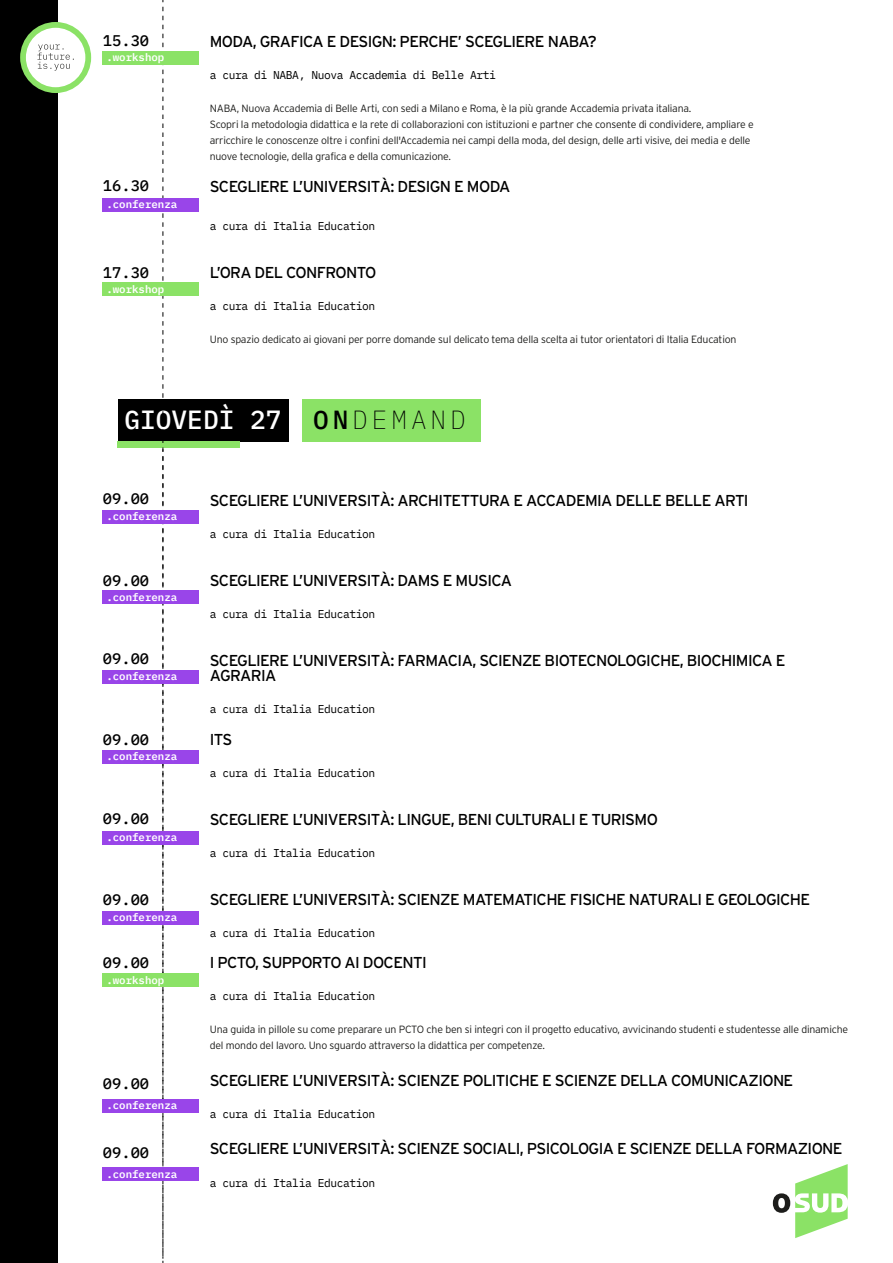
<style>
.page{position:relative;width:893px;height:1263px;background:#fff}
.page>*{position:absolute;margin:0;border:0;box-sizing:border-box;transform-origin:0 0}
.t1{font:500 26.25px "IBM Plex Mono";color:#fff}
.t2{font:15.75px/15.8px "Interstate";letter-spacing:-.04em;color:#000}
.t3{font:500 15.45px "IBM Plex Mono";color:#000}
.t4{font:11.4px "IBM Plex Mono";letter-spacing:-.04em;color:#000}
.t5{font:600 10.8px "IBM Plex Mono";color:#fff}
.t6{font:300 10.5px/16.2px "Interstate";letter-spacing:-.02em;color:#1d1d1b}
.s1{font-size:26.1px;color:#000}
.s2{font-weight:200;font-size:26.1px;color:#000}
</style>
<div class="page">
<div style="left:0;top:0;width:57px;height:1263px;background:#000"></div>
<svg style="left:20px;top:22px;width:71px;height:71px"></svg>
<div style="left:26px;top:28px;width:59px;height:59px;background:#fff;border-radius:50%"></div>
<svg style="left:37px;top:44px;width:37px;height:27px"></svg>
<svg style="left:773px;top:1164px;width:75px;height:74px"></svg>
<div style="left:102px;top:198px;width:97px;height:14px;background:#9945e9"></div>
<div style="left:102px;top:283px;width:97px;height:13px;background:#8be266"></div>
<div style="left:118px;top:399px;width:170px;height:42px;background:#000"></div>
<div style="left:118px;top:441px;width:122px;height:7px;background:#8be266"></div>
<div style="left:302px;top:399px;width:178px;height:42px;background:#8be266"></div>
<svg style="left:163px;top:0;width:1px;height:1263px"></svg>
<div style="left:102px;top:590px;width:97px;height:14px;background:#9945e9"></div>
<div style="left:102px;top:510px;width:97px;height:14px;background:#9945e9"></div>
<div style="left:102px;top:911px;width:97px;height:14px;background:#9945e9"></div>
<div style="left:102px;top:1099px;width:97px;height:14px;background:#9945e9"></div>
<div style="left:102px;top:1167px;width:97px;height:14px;background:#9945e9"></div>
<div style="left:102px;top:831px;width:97px;height:14px;background:#9945e9"></div>
<div style="left:102px;top:750px;width:97px;height:14px;background:#9945e9"></div>
<div style="left:102px;top:670px;width:97px;height:14px;background:#9945e9"></div>
<div style="left:102px;top:973px;width:97px;height:14px;background:#8be266"></div>
<div style="left:102px;top:51px;width:97px;height:14px;background:#8be266"></div>
<h3 class="t3" style="left:103px;top:29px;width:48px">15.30</h3>
<p class="t5" style="left:106px;top:49px;width:60px">.workshop</p>
<h3 class="t3" style="left:103px;top:174px;width:48px">16.30</h3>
<p class="t5" style="left:106px;top:196px;width:72px">.conferenza</p>
<h3 class="t3" style="left:103px;top:261px;width:48px">17.30</h3>
<p class="t5" style="left:106px;top:280px;width:60px">.workshop</p>
<h2 class="t2" style="left:210px;top:34px;width:389px">MODA, GRAFICA E DESIGN: PERCHE’ SCEGLIERE NABA?</h2>
<p class="t4" style="left:210px;top:66px;width:288px">a cura di NABA, Nuova Accademia di Belle Arti</p>
<p class="t6" style="left:210px;top:100px;width:545px">NABA, Nuova Accademia di Belle Arti, con sedi a Milano e Roma, è la più grande Accademia privata italiana.<br>Scopri la metodologia didattica e la rete di collaborazioni con istituzioni e partner che consente di condividere, ampliare e arricchire le conoscenze oltre i confini dell'Accademia nei campi della moda, del design, delle arti visive, dei media e delle nuove tecnologie, della grafica e della comunicazione.</p>
<h2 class="t2" style="left:210px;top:178px;width:302px">SCEGLIERE L’UNIVERSITÀ: DESIGN E MODA</h2>
<p class="t4" style="left:210px;top:217px;width:167px">a cura di Italia Education</p>
<h2 class="t2" style="left:210px;top:264px;width:168px">L’ORA DEL CONFRONTO</h2>
<p class="t4" style="left:210px;top:297px;width:167px">a cura di Italia Education</p>
<p class="t6" style="left:210px;top:331px;width:528px">Uno spazio dedicato ai giovani per porre domande sul delicato tema della scelta ai tutor orientatori di Italia Education</p>
<h1 class="t1" style="left:124px;top:399px;width:343px">GIOVEDÌ 27 <span class="s1">ON</span><span class="s2">DEMAND</span></h1>
<h3 class="t3" style="left:103px;top:487px;width:48px">09.00</h3>
<p class="t5" style="left:106px;top:508px;width:72px">.conferenza</p>
<h3 class="t3" style="left:103px;top:568px;width:48px">09.00</h3>
<p class="t5" style="left:106px;top:588px;width:72px">.conferenza</p>
<h3 class="t3" style="left:103px;top:647px;width:48px">09.00</h3>
<p class="t5" style="left:106px;top:668px;width:72px">.conferenza</p>
<h3 class="t3" style="left:103px;top:727px;width:48px">09.00</h3>
<p class="t5" style="left:106px;top:748px;width:72px">.conferenza</p>
<h3 class="t3" style="left:103px;top:807px;width:48px">09.00</h3>
<p class="t5" style="left:106px;top:829px;width:72px">.conferenza</p>
<h3 class="t3" style="left:103px;top:887px;width:48px">09.00</h3>
<p class="t5" style="left:106px;top:909px;width:72px">.conferenza</p>
<h3 class="t3" style="left:103px;top:950px;width:48px">09.00</h3>
<p class="t5" style="left:106px;top:971px;width:60px">.workshop</p>
<h3 class="t3" style="left:103px;top:1072px;width:48px">09.00</h3>
<p class="t5" style="left:106px;top:1097px;width:72px">.conferenza</p>
<h3 class="t3" style="left:103px;top:1141px;width:48px">09.00</h3>
<p class="t5" style="left:106px;top:1165px;width:72px">.conferenza</p>
<h2 class="t2" style="left:210px;top:493px;width:540px">SCEGLIERE L’UNIVERSITÀ: ARCHITETTURA E ACCADEMIA DELLE BELLE ARTI</h2>
<p class="t4" style="left:210px;top:525px;width:167px">a cura di Italia Education</p>
<h2 class="t2" style="left:210px;top:572px;width:304px">SCEGLIERE L’UNIVERSITÀ: DAMS E MUSICA</h2>
<p class="t4" style="left:210px;top:605px;width:167px">a cura di Italia Education</p>
<h2 class="t2" style="left:210px;top:652px;width:577px">SCEGLIERE L’UNIVERSITÀ: FARMACIA, SCIENZE BIOTECNOLOGICHE, BIOCHIMICA E<br>AGRARIA</h2>
<p class="t4" style="left:210px;top:701px;width:167px">a cura di Italia Education</p>
<h2 class="t2" style="left:210px;top:731px;width:24px">ITS</h2>
<p class="t4" style="left:210px;top:764px;width:167px">a cura di Italia Education</p>
<h2 class="t2" style="left:210px;top:811px;width:450px">SCEGLIERE L’UNIVERSITÀ: LINGUE, BENI CULTURALI E TURISMO</h2>
<p class="t4" style="left:210px;top:844px;width:167px">a cura di Italia Education</p>
<h2 class="t2" style="left:210px;top:891px;width:602px">SCEGLIERE L’UNIVERSITÀ: SCIENZE MATEMATICHE FISICHE NATURALI E GEOLOGICHE</h2>
<p class="t4" style="left:210px;top:924px;width:167px">a cura di Italia Education</p>
<h2 class="t2" style="left:210px;top:954px;width:218px">I PCTO, SUPPORTO AI DOCENTI</h2>
<p class="t4" style="left:210px;top:987px;width:167px">a cura di Italia Education</p>
<p class="t6" style="left:210px;top:1021px;width:640px">Una guida in pillole su come preparare un PCTO che ben si integri con il progetto educativo, avvicinando studenti e studentesse alle dinamiche del mondo del lavoro. Uno sguardo attraverso la didattica per competenze.</p>
<h2 class="t2" style="left:210px;top:1072px;width:585px">SCEGLIERE L’UNIVERSITÀ: SCIENZE POLITICHE E SCIENZE DELLA COMUNICAZIONE</h2>
<p class="t4" style="left:210px;top:1105px;width:167px">a cura di Italia Education</p>
<h2 class="t2" style="left:210px;top:1141px;width:634px">SCEGLIERE L’UNIVERSITÀ: SCIENZE SOCIALI, PSICOLOGIA E SCIENZE DELLA FORMAZIONE</h2>
<p class="t4" style="left:210px;top:1174px;width:167px">a cura di Italia Education</p>
</div>
